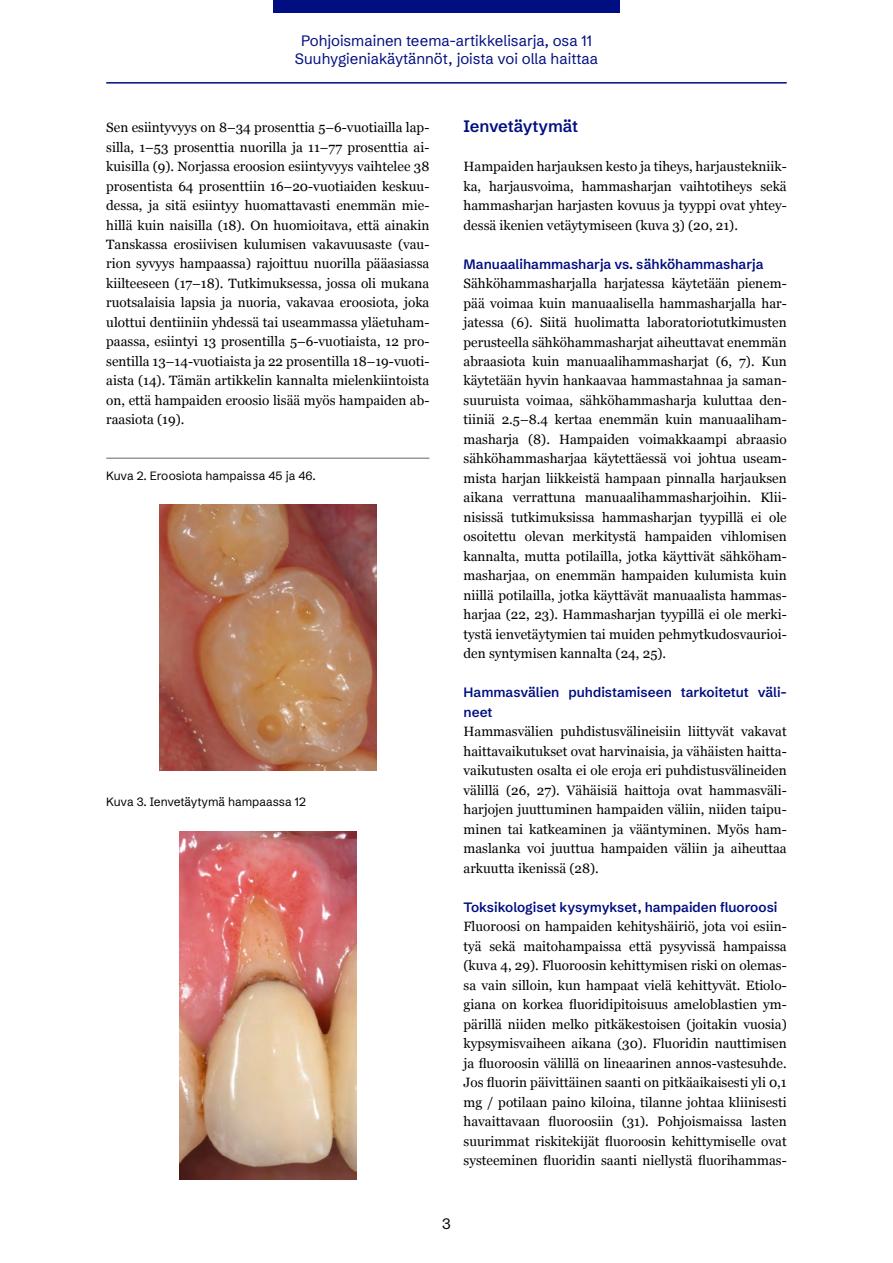
<style>
.page{position:relative;width:893px;height:1263px;background:#fff}
.page>*{position:absolute;margin:0;border:0;box-sizing:border-box;transform-origin:0 0}
.t1{font:600 16.5px "Schibsted Grotesk";letter-spacing:-.01em;color:#000e81}
.t2{font:15px/18px "Schibsted Grotesk";color:#000e81;text-align:center}
.t3{font:15px "Schibsted Grotesk";color:#000}
.t4{font:13.5px/19.5px "Georgia";color:#000;text-align:justify}
.t5{font:600 13.5px/19.5px "Schibsted Grotesk";color:#000e81}
.t6{font:12px "Schibsted Grotesk";color:#000}
</style>
<div class="page">
<div style="left:273px;top:0;width:347px;height:13px;background:#000e81"></div>
<hr style="left:106px;top:82px;width:681px;height:2px;background:#000e81">
<img style="left:160px;top:505px;width:216px;height:265px">
<img style="left:179px;top:832px;width:177px;height:347px">
<hr style="left:106px;top:457px;width:323px;height:2px;background:#999">
<p class="t2" style="left:295px;top:30px;width:305px">Pohjoismainen teema-artikkelisarja, osa 11<br>Suuhygieniakäytännöt, joista voi olla haittaa</p>
<p class="t4" style="left:106px;top:117px;width:325px">Sen esiintyvyys on 8–34 prosenttia 5–6-vuotiailla lap&shy;silla, 1–53 prosenttia nuorilla ja 11–77 prosenttia ai&shy;kuisilla (9). Norjassa eroosion esiintyvyys vaihtelee 38 prosentista 64 prosenttiin 16–20-vuotiaiden keskuu&shy;dessa, ja sitä esiintyy huomattavasti enemmän mie&shy;hillä kuin naisilla (18). On huomioitava, että ainakin Tanskassa erosiivisen kulumisen vakavuusaste (vau&shy;rion syvyys hampaassa) rajoittuu nuorilla pääasiassa kiilteeseen (17–18). Tutkimuksessa, jossa oli mukana ruotsalaisia lapsia ja nuoria, vakavaa eroosiota, joka ulottui dentiiniin yhdessä tai useammassa yläetuham&shy;paassa, esiintyi 13 prosentilla 5–6-vuotiaista, 12 pro&shy;sentilla 13–14-vuotiaista ja 22 prosentilla 18–19-vuoti&shy;aista (14). Tämän artikkelin kannalta mielenkiintoista on, että hampaiden eroosio lisää myös hampaiden ab&shy;raasiota (19).</p>
<p class="t1" style="left:464px;top:112px;width:116px">Ienvetäytymät</p>
<p class="t4" style="left:464px;top:156px;width:325px">Hampaiden harjauksen kesto ja tiheys, harjaustekniik&shy;ka, harjausvoima, hammasharjan vaihtotiheys sekä hammasharjan harjasten kovuus ja tyyppi ovat yhtey&shy;dessä ikenien vetäytymiseen (kuva 3) (20, 21).</p>
<p class="t5" style="left:464px;top:252px;width:301px">Manuaalihammasharja vs. sähköhammasharja</p>
<p class="t4" style="left:464px;top:273px;width:325px">Sähköhammasharjalla harjatessa käytetään pienem&shy;pää voimaa kuin manuaalisella hammasharjalla har&shy;jatessa (6). Siitä huolimatta laboratoriotutkimusten perusteella sähköhammasharjat aiheuttavat enemmän abraasiota kuin manuaalihammasharjat (6, 7). Kun käytetään hyvin hankaavaa hammastahnaa ja saman&shy;suuruista voimaa, sähköhammasharja kuluttaa den&shy;tiiniä 2.5–8.4 kertaa enemmän kuin manuaaliham&shy;masharja (8). Hampaiden voimakkaampi abraasio sähköhammasharjaa käytettäessä voi johtua useam&shy;mista harjan liikkeistä hampaan pinnalla harjauksen aikana verrattuna manuaalihammasharjoihin. Klii&shy;nisissä tutkimuksissa hammasharjan tyypillä ei ole osoitettu olevan merkitystä hampaiden vihlomisen kannalta, mutta potilailla, jotka käyttivät sähköham&shy;masharjaa, on enemmän hampaiden kulumista kuin niillä potilailla, jotka käyttävät manuaalista hammas&shy;harjaa (22, 23). Hammasharjan tyypillä ei ole merki&shy;tystä ienvetäytymien tai muiden pehmytkudosvaurioi&shy;den syntymisen kannalta (24, 25).</p>
<p class="t5" style="left:464px;top:681px;width:325px">Hammasvälien puhdistamiseen tarkoitetut väli&shy;neet</p>
<p class="t4" style="left:464px;top:721px;width:325px">Hammasvälien puhdistusvälineisiin liittyvät vakavat haittavaikutukset ovat harvinaisia, ja vähäisten haitta&shy;vaikutusten osalta ei ole eroja eri puhdistusvälineiden välillä (26, 27). Vähäisiä haittoja ovat hammasväli&shy;harjojen juuttuminen hampaiden väliin, niiden taipu&shy;minen tai katkeaminen ja vääntyminen. Myös ham&shy;maslanka voi juuttua hampaiden väliin ja aiheuttaa arkuutta ikenissä (28).</p>
<p class="t5" style="left:464px;top:896px;width:315px">Toksikologiset kysymykset, hampaiden fluoroosi</p>
<p class="t4" style="left:464px;top:916px;width:325px">Fluoroosi on hampaiden kehityshäiriö, jota voi esiin&shy;tyä sekä maitohampaissa että pysyvissä hampaissa (kuva 4, 29). Fluoroosin kehittymisen riski on olemas&shy;sa vain silloin, kun hampaat vielä kehittyvät. Etiolo&shy;giana on korkea fluoridipitoisuus ameloblastien ym&shy;pärillä niiden melko pitkäkestoisen (joitakin vuosia) kypsymisvaiheen aikana (30). Fluoridin nauttimisen ja fluoroosin välillä on lineaarinen annos-vastesuhde.<br>Jos fluorin päivittäinen saanti on pitkäaikaisesti yli 0,1 mg / potilaan paino kiloina, tilanne johtaa kliinisesti havaittavaan fluoroosiin (31). Pohjoismaissa lasten suurimmat riskitekijät fluoroosin kehittymiselle ovat systeeminen fluoridin saanti niellystä fluorihammas-</p>
<p class="t6" style="left:106px;top:465px;width:211px">Kuva 2. Eroosiota hampaissa 45 ja 46.</p>
<p class="t6" style="left:106px;top:792px;width:201px">Kuva 3. Ienvetäytymä hampaassa 12</p>
<p class="t3" style="left:442px;top:1211px;width:10px">3</p>
</div>
